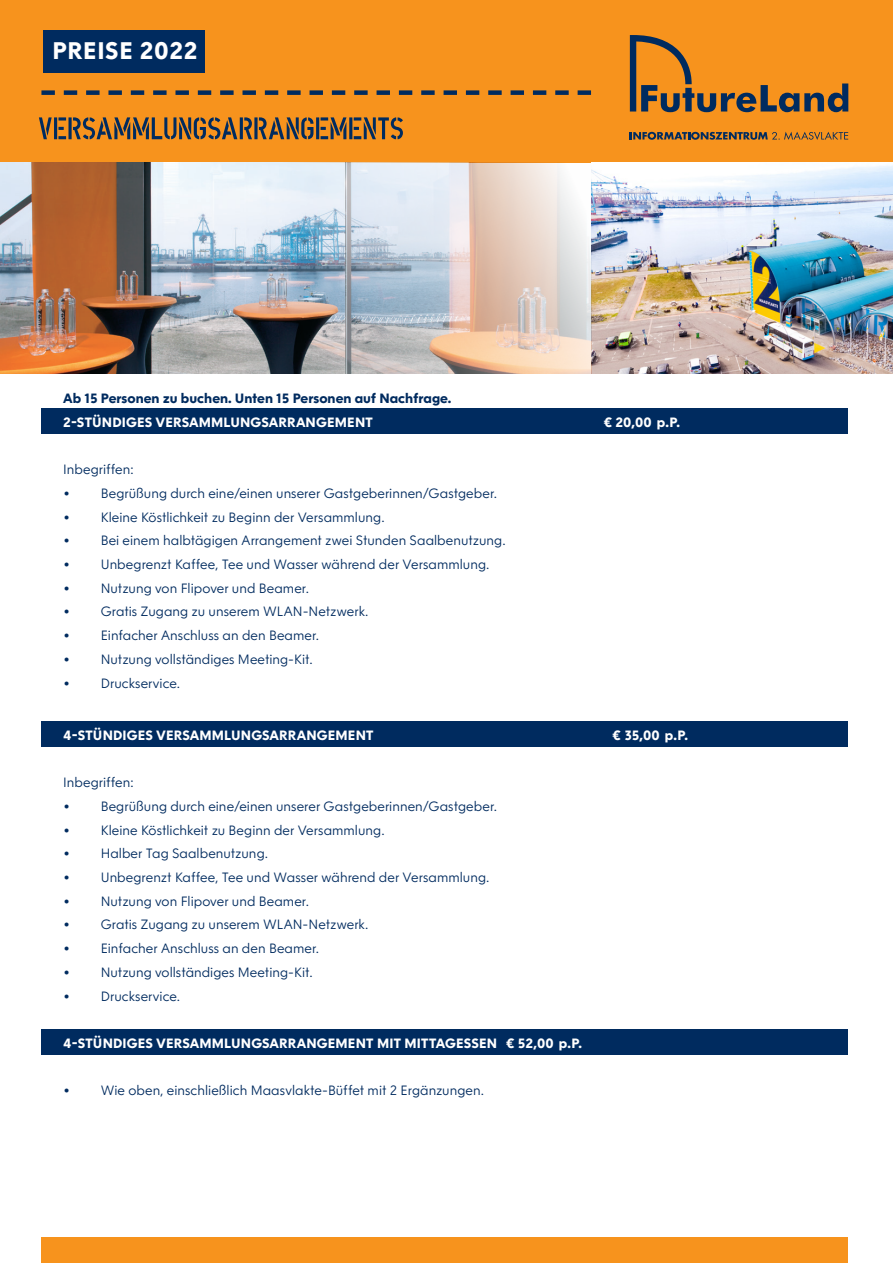
<style>
.page{position:relative;width:893px;height:1263px;background:#fff}
.page>*{position:absolute;margin:0;border:0;box-sizing:border-box;transform-origin:0 0}
.t1{font:700 24px "NLRTM";letter-spacing:.025em;color:#fff}
.t2{font:300 13.5px "NLRTM";letter-spacing:.005em;color:#002b5f}
.t3{font:700 13.5px "NLRTM";letter-spacing:.01em;color:#fff}
.t4{font:700 13.5px "NLRTM";color:#002b5f}
</style>
<div class="page">
<div style="left:41px;top:721px;width:807px;height:26px;background:#002b5f"></div>
<div style="left:41px;top:1029px;width:807px;height:26px;background:#002b5f"></div>
<div style="left:41px;top:1237px;width:807px;height:26px;background:#f7931d"></div>
<div style="left:41px;top:409px;width:807px;height:25px;background:#002b5f"></div>
<div style="left:0;top:0;width:893px;height:163px;background:#f7931d"></div>
<img style="left:0;top:163px;width:893px;height:211px">
<svg style="left:41px;top:90px;width:550px;height:5px"></svg>
<svg style="left:630px;top:35px;width:218px;height:77px"></svg>
<svg style="left:630px;top:132px;width:218px;height:8px"></svg>
<svg style="left:39px;top:117px;width:364px;height:22px"></svg>
<div style="left:43px;top:30px;width:162px;height:42px;background:#002b5f"></div>
<h1 class="t1" style="left:53px;top:36px;width:146px">PREISE 2022</h1>
<p class="t4" style="left:63px;top:390px;width:390px">Ab 15 Personen zu buchen. Unten 15 Personen auf Nachfrage.</p>
<p class="t3" style="left:63px;top:414px;width:311px">2-STÜNDIGES VERSAMMLUNGSARRANGEMENT</p>
<p class="t3" style="left:603px;top:414px;width:78px">€ 20,00 p.P.</p>
<p class="t2" style="left:63px;top:461px;width:72px">Inbegriffen:</p>
<p class="t2" style="left:63px;top:485px;width:435px">• Begrüßung durch eine/einen unserer Gastgeberinnen/Gastgeber.</p>
<p class="t2" style="left:63px;top:509px;width:323px">• Kleine Köstlichkeit zu Beginn der Versammlung.</p>
<p class="t2" style="left:63px;top:533px;width:444px">• Bei einem halbtägigen Arrangement zwei Stunden Saalbenutzung.</p>
<p class="t2" style="left:63px;top:556px;width:428px">• Unbegrenzt Kaffee, Tee und Wasser während der Versammlung.</p>
<p class="t2" style="left:63px;top:580px;width:247px">• Nutzung von Flipover und Beamer.</p>
<p class="t2" style="left:63px;top:604px;width:307px">• Gratis Zugang zu unserem WLAN-Netzwerk.</p>
<p class="t2" style="left:63px;top:627px;width:257px">• Einfacher Anschluss an den Beamer.</p>
<p class="t2" style="left:63px;top:651px;width:251px">• Nutzung vollständiges Meeting-Kit.</p>
<p class="t2" style="left:63px;top:675px;width:118px">• Druckservice.</p>
<p class="t3" style="left:63px;top:727px;width:312px">4-STÜNDIGES VERSAMMLUNGSARRANGEMENT</p>
<p class="t3" style="left:612px;top:727px;width:77px">€ 35,00 p.P.</p>
<p class="t2" style="left:63px;top:774px;width:72px">Inbegriffen:</p>
<p class="t2" style="left:63px;top:798px;width:435px">• Begrüßung durch eine/einen unserer Gastgeberinnen/Gastgeber.</p>
<p class="t2" style="left:63px;top:822px;width:323px">• Kleine Köstlichkeit zu Beginn der Versammlung.</p>
<p class="t2" style="left:63px;top:846px;width:206px">• Halber Tag Saalbenutzung.</p>
<p class="t2" style="left:63px;top:869px;width:428px">• Unbegrenzt Kaffee, Tee und Wasser während der Versammlung.</p>
<p class="t2" style="left:63px;top:893px;width:247px">• Nutzung von Flipover und Beamer.</p>
<p class="t2" style="left:63px;top:917px;width:307px">• Gratis Zugang zu unserem WLAN-Netzwerk.</p>
<p class="t2" style="left:63px;top:940px;width:257px">• Einfacher Anschluss an den Beamer.</p>
<p class="t2" style="left:63px;top:964px;width:251px">• Nutzung vollständiges Meeting-Kit.</p>
<p class="t2" style="left:63px;top:988px;width:118px">• Druckservice.</p>
<p class="t3" style="left:63px;top:1035px;width:520px">4-STÜNDIGES VERSAMMLUNGSARRANGEMENT MIT MITTAGESSEN € 52,00 p.P.</p>
<p class="t2" style="left:63px;top:1083px;width:422px">• Wie oben, einschließlich Maasvlakte-Büffet mit 2 Ergänzungen.</p>
</div>
